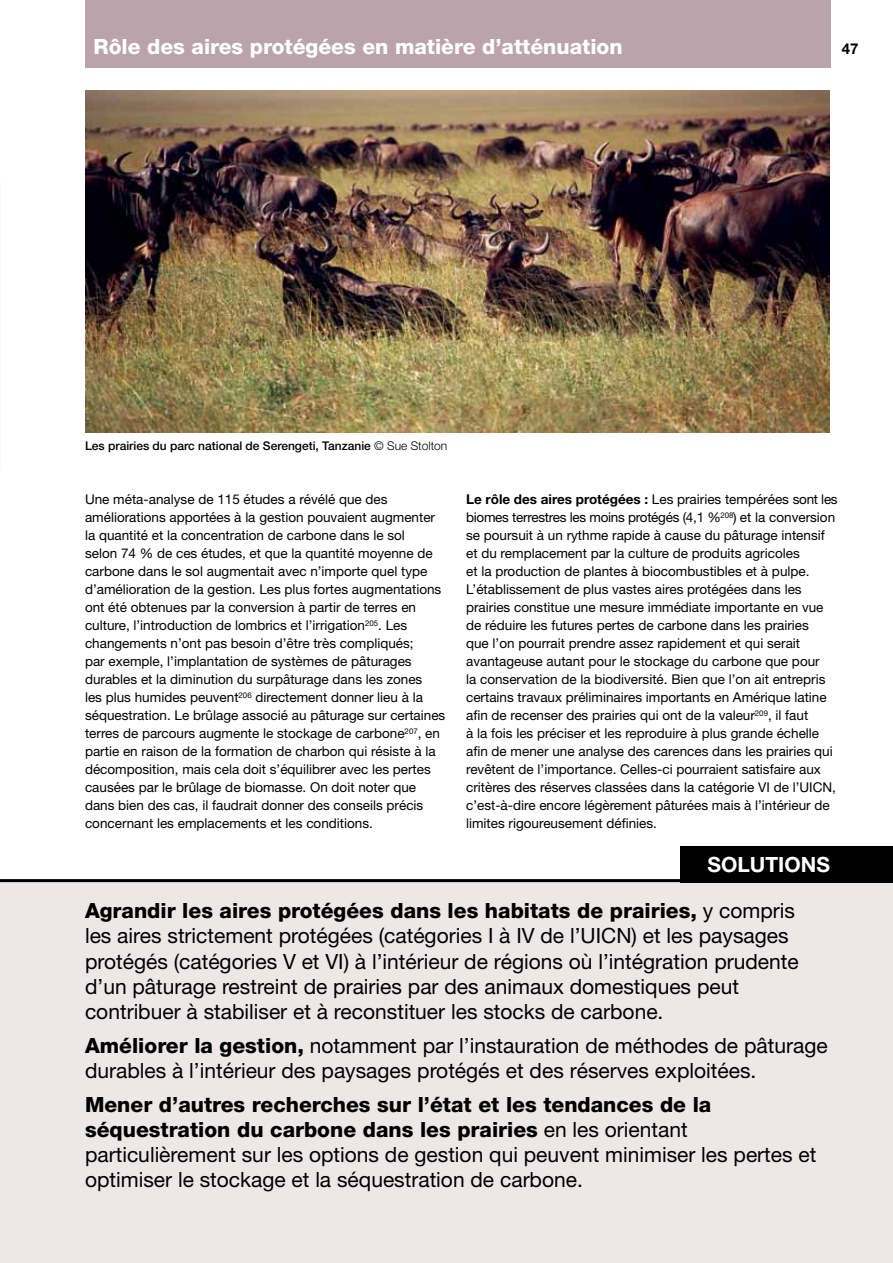
<style>
.page{position:relative;width:893px;height:1263px;background:#fff}
.page>*{position:absolute;margin:0;border:0;box-sizing:border-box;transform-origin:0 0}
.t1{font:21px/25.2px "Helvetica Neue";color:#000}
.t2{font:800 21px "Helvetica Neue";color:#fff}
.t3{font:700 21px "Helvetica Neue";color:#fff}
.t4{font:700 15px "Helvetica Neue";color:#000}
.t5{font:13.5px/18px "Helvetica Neue";color:#000}
.t6{font:500 12px "Helvetica Neue";color:#000}
.s1{font-weight:300}
.s2{font-weight:700}
.s3{font-weight:800}
</style>
<div class="page">
<div style="left:85px;top:0;width:746px;height:68px;background:#baa3ab"></div>
<div style="left:0;top:882px;width:893px;height:381px;background:#ede7e8"></div>
<hr style="left:0;top:879px;width:893px;height:3px;background:#000">
<img style="left:85px;top:90px;width:744px;height:342px">
<div style="left:680px;top:846px;width:213px;height:36px;background:#000"></div>
<h1 class="t2" style="left:94px;top:34px;width:531px">Rôle des aires protégées en matière d’atténuation</h1>
<p class="t4" style="left:842px;top:39px;width:18px">47</p>
<p class="t6" style="left:85px;top:439px;width:364px">Les prairies du parc national de Serengeti, Tanzanie <span class="s1">© Sue Stolton</span></p>
<p class="t5" style="left:85px;top:490px;width:362px">Une méta-analyse de 115 études a révélé que des améliorations apportées à la gestion pouvaient augmenter la quantité et la concentration de carbone dans le sol<br>selon 74 % de ces études, et que la quantité moyenne de carbone dans le sol augmentait avec n’importe quel type d’amélioration de la gestion. Les plus fortes augmentations ont été obtenues par la conversion à partir de terres en culture, l’introduction de lombrics et l’irrigation<sup>205</sup>. Les changements n’ont pas besoin d’être très compliqués;<br>par exemple, l’implantation de systèmes de pâturages durables et la diminution du surpâturage dans les zones<br>les plus humides peuvent<sup>206</sup> directement donner lieu à la séquestration. Le brûlage associé au pâturage sur certaines terres de parcours augmente le stockage de carbone<sup>207</sup>, en partie en raison de la formation de charbon qui résiste à la décomposition, mais cela doit s’équilibrer avec les pertes causées par le brûlage de biomasse. On doit noter que dans bien des cas, il faudrait donner des conseils précis concernant les emplacements et les conditions.</p>
<p class="t5" style="left:466px;top:490px;width:373px"><span class="s2">Le rôle des aires protégées :</span> Les prairies tempérées sont les biomes terrestres les moins protégés (4,1 %<sup>208</sup>) et la conversion se poursuit à un rythme rapide à cause du pâturage intensif et du remplacement par la culture de produits agricoles<br>et la production de plantes à biocombustibles et à pulpe.<br>L’établissement de plus vastes aires protégées dans les prairies constitue une mesure immédiate importante en vue de réduire les futures pertes de carbone dans les prairies<br>que l’on pourrait prendre assez rapidement et qui serait avantageuse autant pour le stockage du carbone que pour<br>la conservation de la biodiversité. Bien que l’on ait entrepris certains travaux préliminaires importants en Amérique latine afin de recenser des prairies qui ont de la valeur<sup>209</sup>, il faut<br>à la fois les préciser et les reproduire à plus grande échelle afin de mener une analyse des carences dans les prairies qui revêtent de l’importance. Celles-ci pourraient satisfaire aux critères des réserves classées dans la catégorie VI de l’UICN, c’est‑à‑dire encore légèrement pâturées mais à l’intérieur de limites rigoureusement définies.</p>
<h1 class="t3" style="left:707px;top:851px;width:124px">SOLUTIONS</h1>
<p class="t1" style="left:85px;top:898px;width:715px"><span class="s3">Agrandir les aires protégées dans les habitats de prairies,</span> y compris les aires strictement protégées (catégories I à IV de l’UICN) et les paysages protégés (catégories V et VI) à l’intérieur de régions où l’intégration prudente d’un pâturage restreint de prairies par des animaux domestiques peut contribuer à stabiliser et à reconstituer les stocks de carbone.</p>
<h1 class="t1" style="left:85px;top:1032px;width:744px"><span class="s3">Améliorer la gestion,</span> notamment par l’instauration de méthodes de pâturage durables à l’intérieur des paysages protégés et des réserves exploitées.</h1>
<p class="t1" style="left:85px;top:1091px;width:733px"><span class="s3">Mener d’autres recherches sur l’état et les tendances de la séquestration du carbone dans les prairies</span> en les orientant particulièrement sur les options de gestion qui peuvent minimiser les pertes et optimiser le stockage et la séquestration de carbone.</p>
</div>
